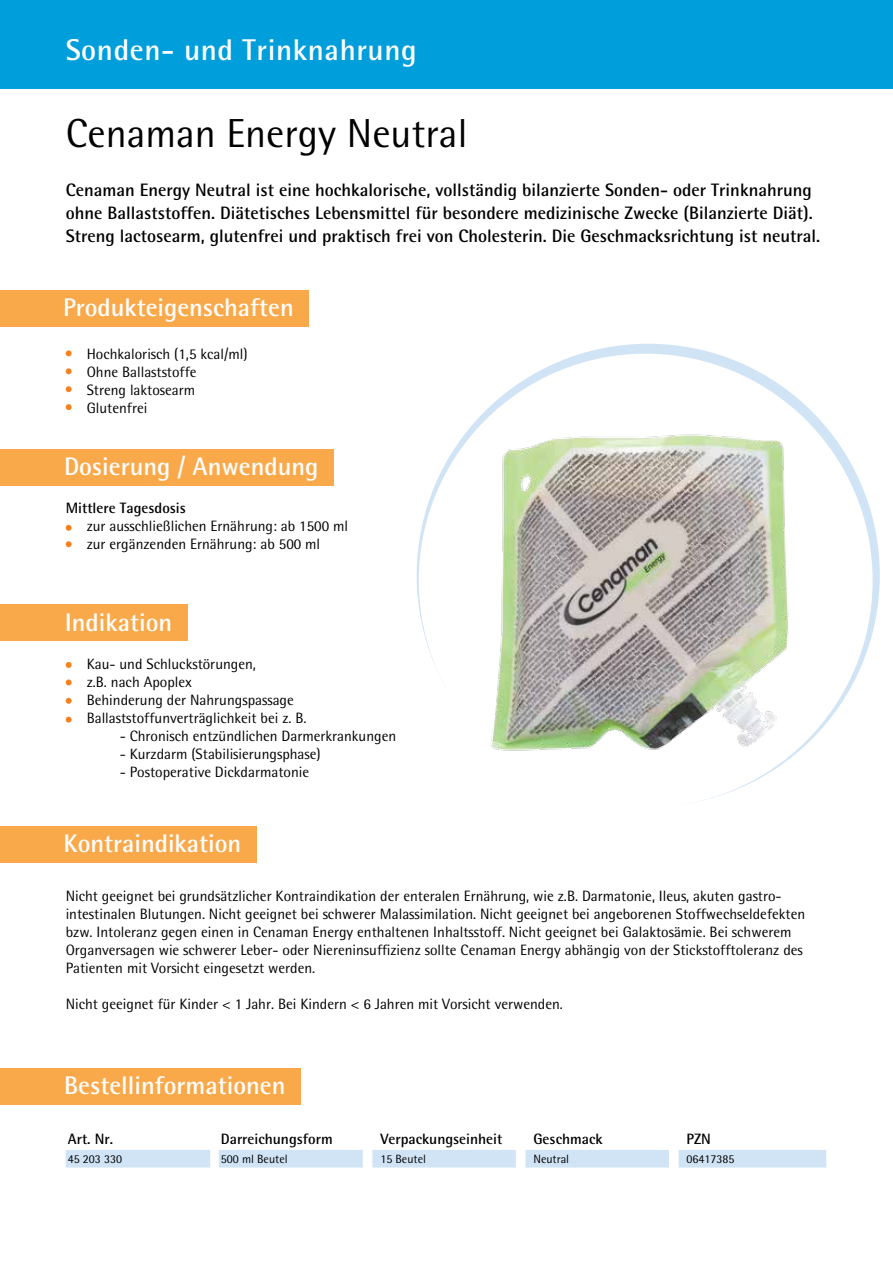
<style>
.page{position:relative;width:893px;height:1263px;background:#fff}
.page>*{position:absolute;margin:0;border:0;box-sizing:border-box;transform-origin:0 0}
.t1{font:40.5px "Rotis Semi Sans";color:#000}
.t2{font:700 30px "Rotis Semi Sans";letter-spacing:.02em;color:#fff}
.t3{font:700 25.5px "Rotis Semi Sans";color:#fff}
.t4{font:700 18px/23.2px "Rotis Semi Sans";color:#000}
.t5{font:15px/18px "Rotis Semi Sans";color:#000}
.t6{font:700 15px "Rotis Semi Sans";color:#000}
.t7{font:12px "Rotis Semi Sans";color:#000}
</style>
<div class="page">
<div style="left:0;top:0;width:893px;height:88px;background:#009edb"></div>
<div style="left:417px;top:344px;width:463px;height:463px;background:#d1e4f6;border-radius:50%"></div>
<div style="left:419px;top:354px;width:454px;height:453px;background:#fff;border-radius:50%"></div>
<div style="left:0;top:290px;width:309px;height:36px;background:#faa94a"></div>
<div style="left:0;top:449px;width:333px;height:36px;background:#faa94a"></div>
<div style="left:0;top:604px;width:187px;height:37px;background:#faa94a"></div>
<div style="left:0;top:826px;width:256px;height:36px;background:#faa94a"></div>
<div style="left:0;top:1068px;width:300px;height:37px;background:#faa94a"></div>
<svg style="left:66px;top:350px;width:6px;height:6px"></svg>
<svg style="left:66px;top:368px;width:6px;height:6px"></svg>
<svg style="left:66px;top:386px;width:6px;height:6px"></svg>
<svg style="left:66px;top:404px;width:6px;height:6px"></svg>
<svg style="left:66px;top:525px;width:6px;height:6px"></svg>
<svg style="left:66px;top:662px;width:6px;height:6px"></svg>
<svg style="left:66px;top:541px;width:6px;height:6px"></svg>
<svg style="left:66px;top:679px;width:6px;height:6px"></svg>
<svg style="left:66px;top:698px;width:6px;height:6px"></svg>
<svg style="left:66px;top:717px;width:6px;height:6px"></svg>
<div style="left:66px;top:1150px;width:761px;height:17px;background:#d1e4f6"></div>
<img style="left:469px;top:414px;width:343px;height:357px">
<h2 class="t2" style="left:66px;top:32px;width:352px">Sonden- und Trinknahrung</h2>
<h1 class="t1" style="left:66px;top:109px;width:403px">Cenaman Energy Neutral</h1>
<p class="t4" style="left:66px;top:178px;width:756px">Cenaman Energy Neutral ist eine hochkalorische, vollständig bilanzierte Sonden- oder Trinknahrung ohne Ballaststoffen. Diätetisches Lebensmittel für besondere medizinische Zwecke (Bilanzierte Diät).<br>Streng lactosearm, glutenfrei und praktisch frei von Cholesterin. Die Geschmacksrichtung ist neutral.</p>
<h3 class="t3" style="left:63px;top:292px;width:232px">Produkteigenschaften</h3>
<p class="t5" style="left:87px;top:344px;width:163px">Hochkalorisch (1,5 kcal/ml)<br>Ohne Ballaststoffe<br>Streng laktosearm<br>Glutenfrei</p>
<h3 class="t3" style="left:64px;top:451px;width:256px">Dosierung / Anwendung</h3>
<p class="t6" style="left:66px;top:499px;width:122px">Mittlere Tagesdosis</p>
<p class="t5" style="left:87px;top:517px;width:263px">zur ausschließlichen Ernährung: ab 1500 ml zur ergänzenden Ernährung: ab 500 ml</p>
<h3 class="t3" style="left:65px;top:606px;width:109px">Indikation</h3>
<p class="t5" style="left:87px;top:655px;width:221px">Kau- und Schluckstörungen,<br>z.B. nach Apoplex<br>Behinderung der Nahrungspassage<br>Ballaststoffunverträglichkeit bei z. B.</p>
<p class="t5" style="left:120px;top:727px;width:278px">- Chronisch entzündlichen Darmerkrankungen</p>
<p class="t5" style="left:120px;top:745px;width:203px">- Kurzdarm (Stabilisierungsphase)</p>
<p class="t5" style="left:120px;top:763px;width:191px">- Postoperative Dickdarmatonie</p>
<h3 class="t3" style="left:64px;top:828px;width:179px">Kontraindikation</h3>
<p class="t5" style="left:66px;top:887px;width:741px">Nicht geeignet bei grundsätzlicher Kontraindikation der enteralen Ernährung, wie z.B. Darmatonie, Ileus, akuten gastro&shy;intestinalen Blutungen. Nicht geeignet bei schwerer Malassimilation. Nicht geeignet bei angeborenen Stoffwechseldefekten bzw. Intoleranz gegen einen in Cenaman Energy enthaltenen Inhaltsstoff. Nicht geeignet bei Galaktosämie. Bei schwerem Organversagen wie schwerer Leber- oder Niereninsuffizienz sollte Cenaman Energy abhängig von der Stickstofftoleranz des Patienten mit Vorsicht eingesetzt werden.</p>
<p class="t5" style="left:66px;top:995px;width:499px">Nicht geeignet für Kinder &lt; 1 Jahr. Bei Kindern &lt; 6 Jahren mit Vorsicht verwenden.</p>
<h3 class="t3" style="left:64px;top:1070px;width:223px">Bestellinformationen</h3>
<p class="t6" style="left:68px;top:1130px;width:47px">Art. Nr.</p>
<p class="t6" style="left:221px;top:1130px;width:113px">Darreichungsform</p>
<p class="t6" style="left:380px;top:1130px;width:124px">Verpackungseinheit</p>
<p class="t6" style="left:533px;top:1130px;width:71px">Geschmack</p>
<p class="t6" style="left:686px;top:1130px;width:26px">PZN</p>
<p class="t7" style="left:68px;top:1152px;width:56px">45 203 330</p>
<p class="t7" style="left:221px;top:1152px;width:68px">500 ml Beutel</p>
<p class="t7" style="left:380px;top:1152px;width:47px">15 Beutel</p>
<p class="t7" style="left:533px;top:1152px;width:37px">Neutral</p>
<p class="t7" style="left:686px;top:1152px;width:50px">06417385</p>
</div>
